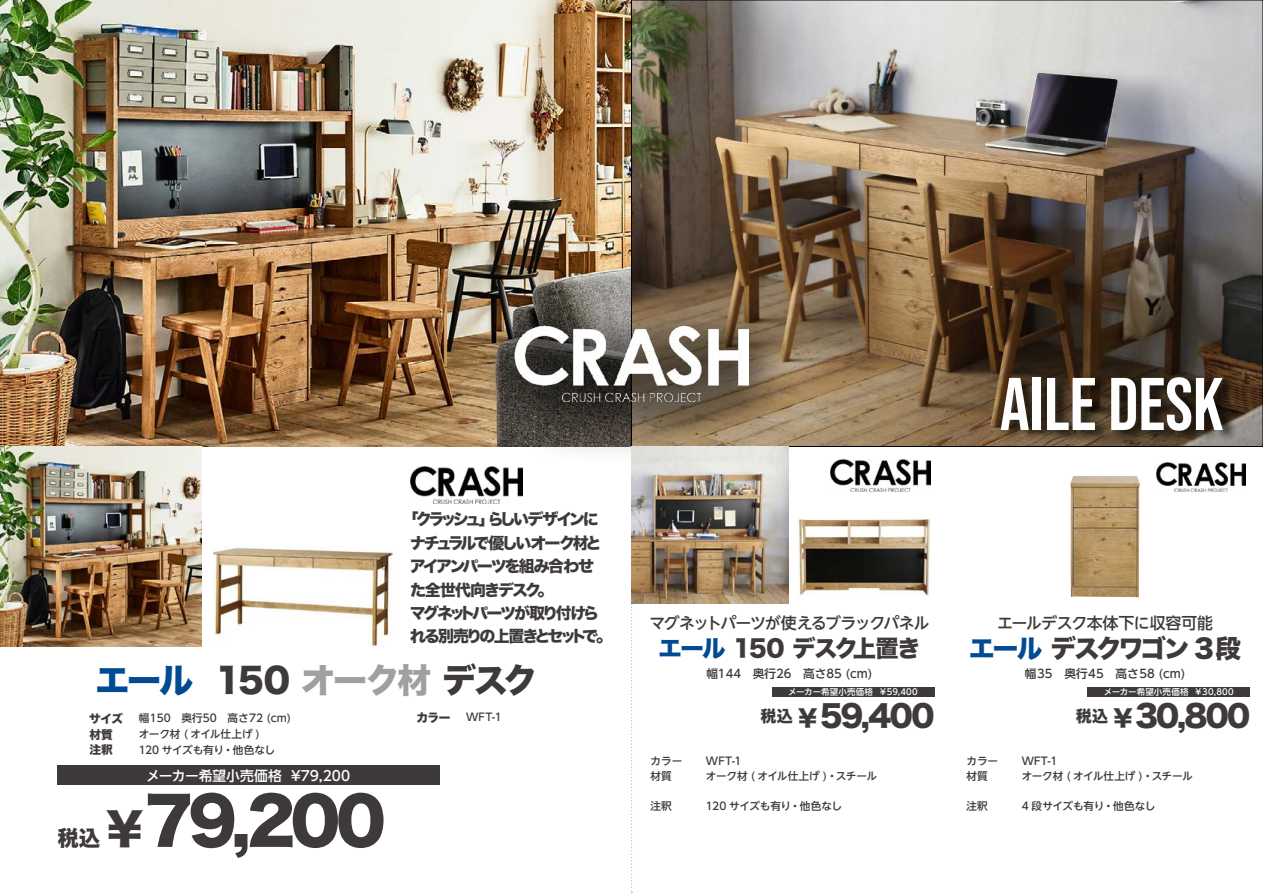
<style>
.page{position:relative;width:1263px;height:893px;background:#fff}
.page>*{position:absolute;margin:0;border:0;box-sizing:border-box;transform-origin:0 0}
.t1{font:700 74.4px "Bebas Neue Pro";color:#fff}
.t2{font:63.75px "Hira Kaku Std W8";color:#3e3a39}
.t3{font:34.05px "Hira Kaku Std W8";letter-spacing:-.07em;color:#3e3a39}
.t4{font:29.7px "Hira Kaku Std W8";letter-spacing:-.055em;color:#3e3a39}
.t5{font:25.5px "Hira Kaku Std W8";letter-spacing:-.07em;color:#3e3a39}
.t6{font:23.4px "Hira Kaku Std W8";letter-spacing:-.065em;color:#3e3a39}
.t7{font:15.9px/23.4px "Hira Kaku Std W8";letter-spacing:-.135em;color:#3e3a39}
.t8{font:500 15.9px "MJSUD Shin Go NT";letter-spacing:-.085em;color:#3e3a39}
.t9{font:500 15.9px "MJSUD Shin Go NT";letter-spacing:-.02em;color:#3e3a39}
.t10{font:500 13.8px "MJSUD Shin Go NT";letter-spacing:-.005em;color:#fff}
.t11{font:500 11.7px "MJSUD Shin Go NT";color:#3e3a39}
.t12{font:11.7px/15.9px "Hira Kaku Std W8";letter-spacing:-.04em;color:#3e3a39}
.t13{font:500 10.65px/14.9px "MJSUD Shin Go NT";letter-spacing:-.01em;color:#3e3a39}
.t14{font:500 8.55px "MJSUD Shin Go NT";letter-spacing:.015em;color:#fff}
.s1{color:#004b91}
.s2{color:#9fa0a0}
.s3{font-size:21.3px}
.s4{font-size:44.7px}
.s5{font-size:23.4px}
</style>
<div class="page">
<img style="left:1070px;top:476px;width:70px;height:121px">
<div style="left:1087px;top:687px;width:163px;height:10px;background:#3e3a39"></div>
<img style="left:1156px;top:463px;width:90px;height:29px">
<img style="left:0;top:0;width:1261px;height:446px">
<div style="left:466px;top:289px;width:333px;height:175px;background:#000;opacity:.56"></div>
<img style="left:514px;top:325px;width:234px;height:76px">
<div style="left:1001px;top:374px;width:237px;height:69px;background:#000;opacity:.75"></div>
<img style="left:0;top:447px;width:202px;height:200px">
<div style="left:57px;top:766px;width:383px;height:19px;background:#3e3a39"></div>
<img style="left:410px;top:467px;width:113px;height:36px">
<img style="left:213px;top:547px;width:179px;height:100px">
<img style="left:631px;top:446px;width:158px;height:158px">
<div style="left:772px;top:687px;width:162px;height:10px;background:#3e3a39"></div>
<img style="left:831px;top:459px;width:100px;height:33px">
<img style="left:798px;top:518px;width:133px;height:78px">
<h3 class="t7" style="left:410px;top:508px;width:204px;text-indent:-7px">「クラッシュ」らしいデザインにナチュラルで優しいオーク材とアイアンパーツを組み合わせた全世代向きデスク。<br>マグネットパーツが取り付けられる別売りの上置きとセットで。</h3>
<h3 class="t3" style="left:96px;top:662px;width:443px"><span class="s1">エール</span> 150 <span class="s2">オーク材</span> デスク</h3>
<p class="t12" style="left:89px;top:726px;width:25px">材質注釈</p>
<p class="t12" style="left:416px;top:709px;width:35px">カラー</p>
<p class="t12" style="left:89px;top:711px;width:35px">サイズ</p>
<p class="t13" style="left:139px;top:710px;width:153px">幅150　奥行50　高さ72 (cm)</p>
<p class="t13" style="left:466px;top:709px;width:37px">WFT-1</p>
<p class="t13" style="left:139px;top:726px;width:138px;line-height:15.9px">オーク材 ( オイル仕上げ )<br>120 サイズも有り・他色なし</p>
<p class="t10" style="left:146px;top:766px;width:206px">メーカー希望小売価格 ¥79,200</p>
<h2 class="t2" style="left:58px;top:786px;width:330px"><span class="s3">税込</span> <span class="s4">¥</span>79,200</h2>
<h1 class="t1" style="left:1000px;top:362px;width:225px">AILE DESK</h1>
<h3 class="t8" style="left:649px;top:612px;width:281px">マグネットパーツが使えるブラックパネル</h3>
<h3 class="t6" style="left:658px;top:636px;width:264px"><span class="s1">エール</span> 150 デスク上置き</h3>
<p class="t11" style="left:706px;top:665px;width:167px">幅144　奥行26　高さ85 (cm)</p>
<p class="t14" style="left:788px;top:686px;width:131px">メーカー希望小売価格 ￥59,400</p>
<p class="t13" style="left:651px;top:753px;width:33px">カラー材質</p>
<p class="t13" style="left:651px;top:798px;width:23px">注釈</p>
<h3 class="t4" style="left:760px;top:700px;width:175px"><sup>税込</sup> <span class="s5">¥</span> 59,400</h3>
<p class="t13" style="left:706px;top:753px;width:173px">WFT-1<br>オーク材 ( オイル仕上げ )・スチール</p>
<p class="t13" style="left:706px;top:798px;width:138px">120 サイズも有り・他色なし</p>
<h3 class="t9" style="left:997px;top:612px;width:218px">エールデスク本体下に収容可能</h3>
<h3 class="t5" style="left:969px;top:634px;width:273px"><span class="s1">エール</span> デスクワゴン 3段</h3>
<p class="t11" style="left:1025px;top:665px;width:162px">幅35　奥行45　高さ58 (cm)</p>
<p class="t14" style="left:1104px;top:686px;width:131px">メーカー希望小売価格 ￥30,800</p>
<p class="t13" style="left:966px;top:753px;width:33px">カラー材質</p>
<p class="t13" style="left:966px;top:798px;width:23px">注釈</p>
<h3 class="t4" style="left:1076px;top:700px;width:176px"><sup>税込</sup> <span class="s5">¥</span> 30,800</h3>
<p class="t13" style="left:1022px;top:753px;width:173px">WFT-1<br>オーク材 ( オイル仕上げ )・スチール</p>
<p class="t13" style="left:1022px;top:798px;width:135px">4 段サイズも有り・他色なし</p>
</div>
